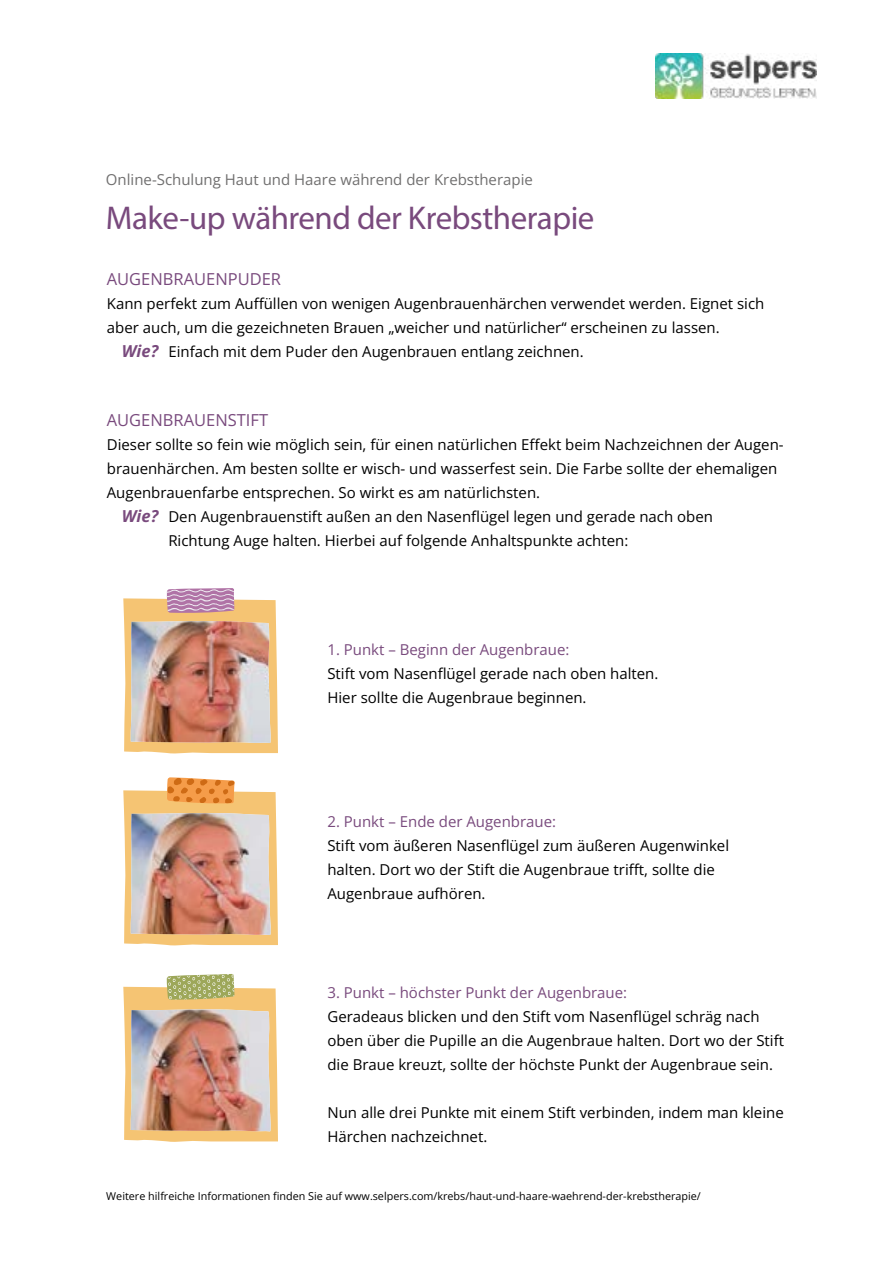
<style>
.page{position:relative;width:893px;height:1263px;background:#fff}
.page>*{position:absolute;margin:0;border:0;box-sizing:border-box;transform-origin:0 0}
.t1{font:33px "Myriad Pro";letter-spacing:-.015em;color:#794a7d}
.t2{font:700 16.5px "Open Sans";color:#794a7d}
.t3{font:15px/24px "Open Sans";color:#000}
.t4{font:700 15px "Open Sans";color:#794a7d}
.t5{font:15px "Open Sans";color:#706f6f}
.t6{font:700 10.8px "Open Sans";color:#000}
.s1{font-style:italic;font-size:16.5px;color:#794a7d}
.s2{font-weight:700;color:#794a7d}
.s3{color:#794a7d}
.s4{font-weight:400}
</style>
<div class="page">
<img style="left:655px;top:53px;width:161px;height:45px">
<img style="left:123px;top:588px;width:155px;height:166px">
<img style="left:167px;top:589px;width:61px;height:4px">
<img style="left:123px;top:777px;width:155px;height:169px">
<img style="left:123px;top:974px;width:155px;height:168px">
<p class="t5" style="left:106px;top:170px;width:428px">Online-Schulung Haut und Haare während der Krebstherapie</p>
<h1 class="t1" style="left:106px;top:198px;width:490px">Make-up während der Krebstherapie</h1>
<p class="t2" style="left:107px;top:268px;width:176px">AUGENBRAUENPUDER</p>
<p class="t3" style="left:107px;top:291px;width:659px">Kann perfekt zum Auffüllen von wenigen Augenbrauenhärchen verwendet werden. Eignet sich</p>
<p class="t3" style="left:107px;top:315px;width:614px">aber auch, um die gezeichneten Brauen „weicher und natürlicher“ erscheinen zu lassen.</p>
<p class="t3" style="left:122px;top:339px;width:463px"><span class="s1">Wie?</span> Einfach mit dem Puder den Augenbrauen entlang zeichnen.</p>
<p class="t2" style="left:107px;top:409px;width:163px">AUGENBRAUENSTIFT</p>
<p class="t3" style="left:107px;top:432px;width:678px">Dieser sollte so fein wie möglich sein, für einen natürlichen Effekt beim Nachzeichnen der Augen-</p>
<p class="t3" style="left:107px;top:456px;width:672px">brauenhärchen. Am besten sollte er wisch- und wasserfest sein. Die Farbe sollte der ehemaligen</p>
<p class="t3" style="left:107px;top:480px;width:435px">Augenbrauenfarbe entsprechen. So wirkt es am natürlichsten.</p>
<p class="t3" style="left:122px;top:504px;width:593px"><span class="s1">Wie?</span> Den Augenbrauenstift außen an den Nasenflügel legen und gerade nach oben</p>
<p class="t3" style="left:168px;top:528px;width:461px">Richtung Auge halten. Hierbei auf folgende Anhaltspunkte achten:</p>
<p class="t3" style="left:327px;top:637px;width:332px"><span class="s2">1. Punkt – Beginn der Augenbraue</span><span class="s3">:<br></span>Stift vom Nasenflügel gerade nach oben halten.<br>Hier sollte die Augenbraue beginnen.</p>
<p class="t4" style="left:327px;top:811px;width:230px">2. Punkt – Ende der Augenbraue:</p>
<p class="t3" style="left:327px;top:833px;width:403px">Stift vom äußeren Nasenflügel zum äußeren Augenwinkel halten. Dort wo der Stift die Augenbraue trifft, sollte die<br>Augenbraue aufhören.</p>
<p class="t4" style="left:327px;top:983px;width:301px">3. Punkt – höchster Punkt der Augenbraue:</p>
<p class="t3" style="left:327px;top:1005px;width:458px">Geradeaus blicken und den Stift vom Nasenflügel schräg nach oben über die Pupille an die Augenbraue halten. Dort wo der Stift die Braue kreuzt, sollte der höchste Punkt der Augenbraue sein.</p>
<p class="t3" style="left:327px;top:1101px;width:458px">Nun alle drei Punkte mit einem Stift verbinden, indem man kleine<br>Härchen nachzeichnet.</p>
<p class="t6" style="left:106px;top:1189px;width:596px"><span class="s4">Weitere hilfreiche Informationen finden Sie auf</span> www.selpers.com/krebs/haut-und-haare-waehrend-der-krebstherapie/</p>
</div>
